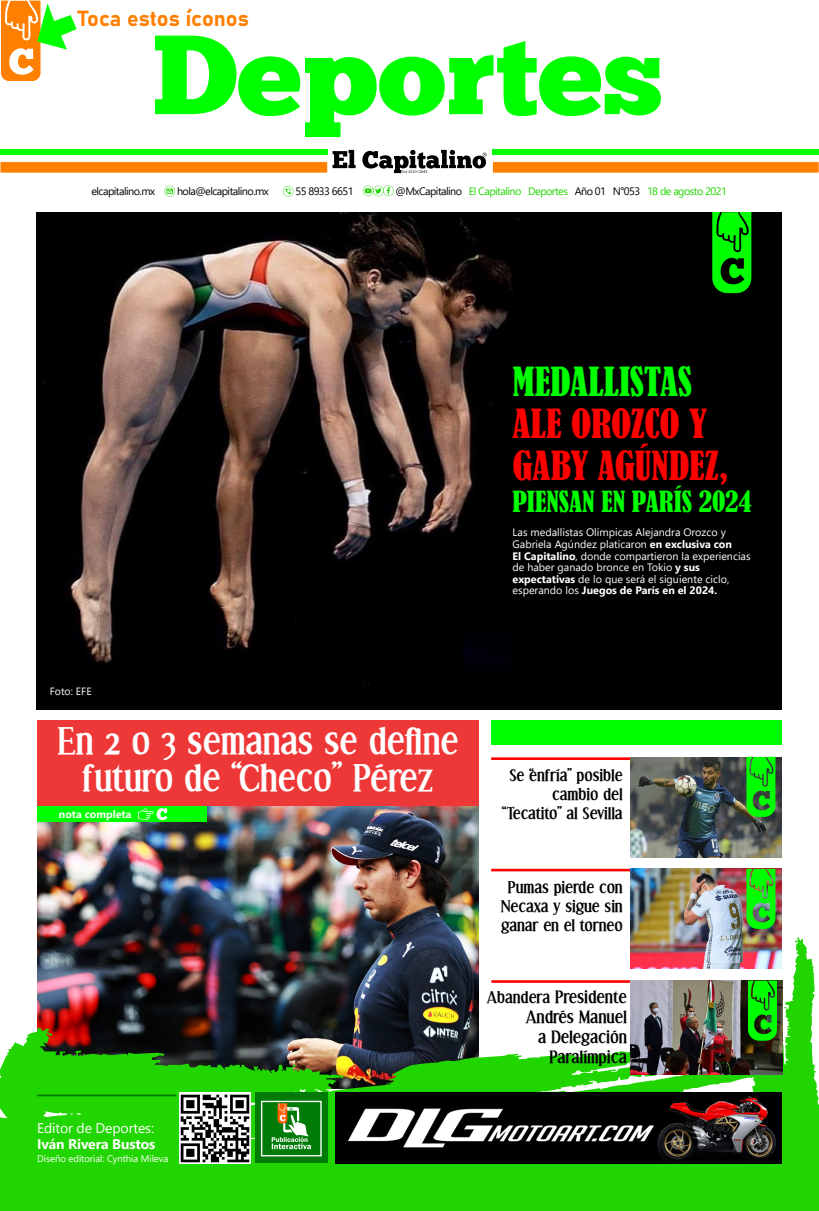
<style>
.page{position:relative;width:819px;height:1211px;background:#fff}
.page>*{position:absolute;margin:0;border:0;box-sizing:border-box;transform-origin:0 0}
.t1{font:condensed 37.62px "Bernard";letter-spacing:-.01em;color:#f00}
.t2{font:condensed 37.62px "Bernard";letter-spacing:-.005em;color:#0f0}
.t3{font:700 35.88px/36.8px "Effloresce";color:#fff;text-align:center}
.t4{font:condensed 27.3px "Bernard";color:#0f0}
.t5{font:21.61px "Bahnschrift";color:#ff8000}
.t6{font:700 16.62px/19.9px "Effloresce";color:#000;text-align:right}
.t7{font:700 15.75px/18.9px "Effloresce";color:#000;text-align:center}
.t8{font:14px "Segoe UI";letter-spacing:-.01em;color:#fff}
.t9{font:700 14px "Segoe UI";letter-spacing:-.01em;color:#fff}
.t10{font:10.76px/11.5px "Segoe UI";color:#fff}
.t11{font:10.76px "Segoe UI";letter-spacing:-.05em;color:#20d500}
.t12{font:10.76px "Segoe UI";letter-spacing:-.05em;color:#000}
.t13{font:700 10.67px "Segoe UI";color:#fff}
.t14{font:10.5px "Segoe UI";color:#fff}
.t15{font:9.62px "Segoe UI";letter-spacing:-.01em;color:#fff}
.s1{color:#000}
.s2{font-weight:700}
.s3{font-size:15.75px}
</style>
<div class="page">
<img style="left:37px;top:212px;width:585px;height:497px">
<div style="left:622px;top:212px;width:159px;height:497px;background:#000"></div>
<div style="left:37px;top:720px;width:442px;height:100px;background:#ee3837"></div>
<img style="left:37px;top:806px;width:442px;height:242px">
<svg style="left:11px;top:1027px;width:92px;height:21px"></svg>
<svg style="left:271px;top:1043px;width:469px;height:49px;fill:#20d500"></svg>
<div style="left:0;top:1139px;width:819px;height:71px;background:#20d500"></div>
<div style="left:0;top:149px;width:327px;height:6px;background:#0f0"></div>
<svg style="left:0;top:150px;width:486px;height:24px"></svg>
<div style="left:492px;top:149px;width:327px;height:6px;background:#0f0"></div>
<svg style="left:492px;top:161px;width:327px;height:12px;background:#ff8e1d"></svg>
<svg style="left:155px;top:36px;width:506px;height:101px"></svg>
<svg style="left:0;top:1048px;width:442px;height:116px;fill:#20d500"></svg>
<hr style="left:491px;top:868px;width:151px;height:3px;background:#f00">
<hr style="left:491px;top:980px;width:151px;height:2px;background:#f00">
<hr style="left:491px;top:757px;width:151px;height:3px;background:#f00">
<div style="left:491px;top:719px;width:290px;height:25px;background:#0f0"></div>
<svg style="left:1px;top:0;width:76px;height:82px"></svg>
<svg style="left:164px;top:186px;width:11px;height:11px"></svg>
<svg style="left:283px;top:186px;width:10px;height:10px"></svg>
<svg style="left:363px;top:185px;width:31px;height:11px"></svg>
<svg style="left:712px;top:212px;width:39px;height:81px"></svg>
<img style="left:630px;top:868px;width:151px;height:100px">
<img style="left:630px;top:980px;width:110px;height:94px">
<img style="left:630px;top:757px;width:151px;height:100px">
<svg style="left:746px;top:756px;width:29px;height:60px;background:#12d312"></svg>
<svg style="left:746px;top:868px;width:29px;height:60px;background:#1fd71a"></svg>
<img style="left:740px;top:937px;width:79px;height:227px">
<img style="left:179px;top:1092px;width:71px;height:71px">
<div style="left:255px;top:1092px;width:72px;height:71px;background:#007b07"></div>
<div style="left:261px;top:1100px;width:60px;height:56px;border:1px solid #fff"></div>
<svg style="left:271px;top:1103px;width:40px;height:46px"></svg>
<hr style="left:37px;top:1094px;width:139px;height:2px;background:#007b07">
<div style="left:335px;top:1092px;width:372px;height:71px;background:#000"></div>
<img style="left:653px;top:1092px;width:128px;height:71px">
<img style="left:348px;top:1108px;width:305px;height:40px">
<div style="left:37px;top:806px;width:169px;height:16px;background:#0f0"></div>
<svg style="left:138px;top:808px;width:29px;height:12px"></svg>
<p class="t5" style="left:78px;top:2px;width:172px">Toca estos íconos</p>
<p class="t12" style="left:91px;top:181px;width:65px">elcapitalino.mx</p>
<p class="t12" style="left:177px;top:181px;width:93px">hola@elcapitalino.mx</p>
<p class="t12" style="left:295px;top:181px;width:60px">55 8933 6651</p>
<p class="t11" style="left:395px;top:181px;width:333px"><span class="s1">@MxCapitalino</span> El Capitalino Deportes <span class="s1">Año 01 N°053</span> 18 de agosto 2021</p>
<p class="t2" style="left:512px;top:359px;width:181px">MEDALLISTAS</p>
<p class="t1" style="left:512px;top:401px;width:196px">ALE OROZCO Y</p>
<p class="t1" style="left:512px;top:443px;width:217px">GABY AGÚNDEZ,</p>
<p class="t4" style="left:512px;top:486px;width:241px">PIENSAN EN PARÍS 2024</p>
<p class="t10" style="left:512px;top:526px;width:221px">Las medallistas Olímpicas Alejandra Orozco y<br>Gabriela Agúndez platicaron <span class="s2">en exclusiva con</span></p>
<p class="t10" style="left:512px;top:549px;width:240px"><span class="s2">El Capitalino</span>, donde compartieron la experiencias de haber ganado bronce en Tokio <span class="s2">y sus expectativas</span> de lo que será el siguiente ciclo, esperando los <span class="s2">Juegos de París en el 2024.</span></p>
<p class="t14" style="left:50px;top:681px;width:43px">Foto: EFE</p>
<p class="t3" style="left:58px;top:723px;width:402px">En 2 o 3 semanas se define futuro de “Checo” Pérez</p>
<p class="t13" style="left:59px;top:803px;width:74px">nota completa</p>
<p class="t8" style="left:37px;top:1115px;width:118px">Editor de Deportes:</p>
<p class="t9" style="left:37px;top:1130px;width:119px">Iván Rivera Bustos</p>
<p class="t15" style="left:37px;top:1149px;width:132px">Diseño editorial: Cynthia Mileva</p>
<p class="t7" style="left:509px;top:766px;width:115px;text-align:right">Se “enfría” posible cambio del</p>
<p class="t7" style="left:501px;top:804px;width:122px">“Tecatito” al Sevilla</p>
<p class="t7" style="left:501px;top:878px;width:123px">Pumas pierde con<br>Necaxa y sigue sin ganar en el torneo</p>
<p class="t6" style="left:487px;top:987px;width:141px"><span class="s3">Abandera</span> Presidente<br>Andrés Manuel</p>
<p class="t6" style="left:538px;top:1027px;width:90px">a Delegación</p>
<p class="t6" style="left:549px;top:1047px;width:79px">Paralímpica</p>
</div>
